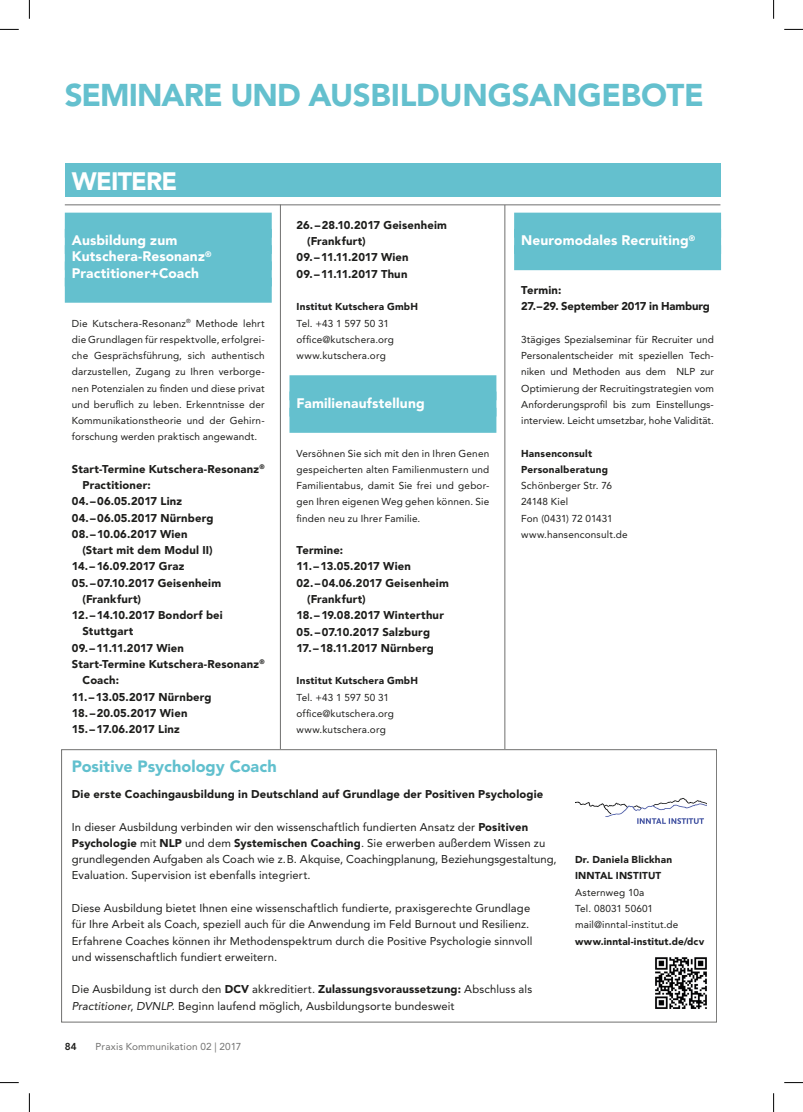
<style>
.page{position:relative;width:803px;height:1112px;background:#fff}
.page>*{position:absolute;margin:0;border:0;box-sizing:border-box;transform-origin:0 0}
.t1{font:900 31.25px "Avenir LT Std";letter-spacing:-.015em;color:#64c0ce}
.t2{font:900 25px "Avenir LT Std";letter-spacing:-.03em;color:#fff}
.t3{font:900 16.25px "Avenir LT Std";letter-spacing:.005em;color:#61c0ce}
.t4{font:900 13.75px/16.2px "Avenir LT Std";letter-spacing:.01em;color:#fff}
.t5{font:11.25px/16.2px "Avenir LT Std";letter-spacing:.01em;color:#1d1d1b}
.t6{font:900 11.25px "Avenir LT Std";letter-spacing:.015em;color:#1d1d1b}
.t7{font:900 11.25px/16.2px "Avenir LT Std";letter-spacing:-.015em;color:#1d1d1b}
.t8{font:10px/16.2px "Avenir LT Std";letter-spacing:.015em;color:#1d1d1b}
.t9{font:900 10px/16.2px "Avenir LT Std";letter-spacing:.02em;color:#1d1d1b}
.t10{font:10px "Avenir LT Std";letter-spacing:.015em;color:#70706f}
.t11{font:800 10px "Avenir LT Std";color:#1d1d1b}
.s1{font-weight:900}
.s2{font-family:"Avenir";font-style:italic}
</style>
<div class="page">
<div style="left:65px;top:164px;width:655px;height:33px;background:#64c0ce"></div>
<div style="left:65px;top:212px;width:207px;height:25px;background:#64c0ce"></div>
<div style="left:65px;top:229px;width:207px;height:25px;background:#64c0ce"></div>
<div style="left:65px;top:245px;width:207px;height:25px;background:#64c0ce"></div>
<div style="left:65px;top:261px;width:207px;height:25px;background:#64c0ce"></div>
<div style="left:65px;top:277px;width:207px;height:25px;background:#64c0ce"></div>
<div style="left:289px;top:375px;width:207px;height:25px;background:#64c0ce"></div>
<div style="left:289px;top:391px;width:207px;height:25px;background:#64c0ce"></div>
<div style="left:289px;top:407px;width:207px;height:25px;background:#64c0ce"></div>
<div style="left:514px;top:212px;width:207px;height:25px;background:#64c0ce"></div>
<div style="left:514px;top:229px;width:207px;height:25px;background:#64c0ce"></div>
<div style="left:514px;top:245px;width:207px;height:25px;background:#64c0ce"></div>
<hr style="left:280px;top:204px;width:1px;height:821px;background:#70706f">
<hr style="left:504px;top:205px;width:1px;height:820px;background:#70706f">
<hr style="left:65px;top:204px;width:655px;height:1px;background:#70706f">
<div style="left:61px;top:749px;width:663px;height:280px;background:#fff"></div>
<div style="left:61px;top:749px;width:656px;height:273px;border:1px solid #70706f"></div>
<img style="left:575px;top:798px;width:131px;height:26px">
<img style="left:655px;top:957px;width:52px;height:52px">
<svg style="left:0;top:29px;width:19px;height:1px"></svg>
<svg style="left:784px;top:29px;width:19px;height:1px"></svg>
<svg style="left:0;top:1082px;width:19px;height:1px"></svg>
<svg style="left:784px;top:1082px;width:19px;height:1px"></svg>
<svg style="left:29px;top:0;width:1px;height:19px"></svg>
<svg style="left:29px;top:1093px;width:1px;height:18px"></svg>
<svg style="left:773px;top:0;width:1px;height:19px"></svg>
<svg style="left:773px;top:1093px;width:1px;height:18px"></svg>
<h1 class="t1" style="left:65px;top:76px;width:640px">SEMINARE UND AUSBILDUNGSANGEBOTE</h1>
<h2 class="t2" style="left:72px;top:166px;width:107px">WEITERE</h2>
<h3 class="t4" style="left:72px;top:232px;width:141px">Ausbildung zum<br>Kutschera-Resonanz<sup>®<br></sup>Practitioner+Coach</h3>
<p class="t8" style="left:72px;top:315px;width:194px;text-align:justify">Die Kutschera-Resonanz<sup>®</sup> Methode lehrt die Grundlagen für respektvolle, erfolgrei&shy;che Gesprächsführung, sich authentisch darzustellen, Zugang zu Ihren verborge&shy;nen Potenzialen zu finden und diese privat und beruflich zu leben. Erkenntnisse der Kommunikationstheorie und der Gehirn&shy;forschung werden praktisch angewandt.</p>
<p class="t6" style="left:72px;top:462px;width:194px">Start-Termine Kutschera-Resonanz<sup>®</sup></p>
<p class="t6" style="left:83px;top:478px;width:70px">Practitioner:</p>
<p class="t6" style="left:72px;top:494px;width:112px">04.–06.05.2017 Linz</p>
<p class="t6" style="left:72px;top:511px;width:143px">04.–06.05.2017 Nürnberg</p>
<p class="t6" style="left:72px;top:527px;width:117px">08.–10.06.2017 Wien</p>
<p class="t6" style="left:83px;top:543px;width:132px">(Start mit dem Modul II)</p>
<p class="t6" style="left:72px;top:559px;width:114px">14.–16.09.2017 Graz</p>
<p class="t6" style="left:72px;top:576px;width:151px">05.–07.10.2017 Geisenheim</p>
<p class="t6" style="left:83px;top:592px;width:60px">(Frankfurt)</p>
<p class="t6" style="left:72px;top:608px;width:152px">12. –14.10.2017 Bondorf bei</p>
<p class="t6" style="left:83px;top:624px;width:52px">Stuttgart</p>
<p class="t6" style="left:72px;top:641px;width:114px">09.–11.11.2017 Wien</p>
<p class="t6" style="left:72px;top:657px;width:194px">Start-Termine Kutschera-Resonanz<sup>®</sup></p>
<p class="t6" style="left:83px;top:673px;width:38px">Coach:</p>
<p class="t6" style="left:72px;top:689px;width:141px">11.–13.05.2017 Nürnberg</p>
<p class="t6" style="left:72px;top:706px;width:117px">18.–20.05.2017 Wien</p>
<p class="t6" style="left:72px;top:722px;width:109px">15.–17.06.2017 Linz</p>
<p class="t6" style="left:297px;top:218px;width:152px">26. –28.10.2017 Geisenheim</p>
<p class="t6" style="left:307px;top:234px;width:60px">(Frankfurt)</p>
<p class="t6" style="left:297px;top:251px;width:114px">09.–11.11.2017 Wien</p>
<p class="t6" style="left:297px;top:267px;width:112px">09.–11.11.2017 Thun</p>
<p class="t9" style="left:297px;top:298px;width:123px">Institut Kutschera GmbH</p>
<p class="t8" style="left:297px;top:315px;width:99px">Tel. +43 1 597 50 31 office@kutschera.org www.kutschera.org</p>
<h3 class="t4" style="left:297px;top:395px;width:130px">Familienaufstellung</h3>
<p class="t8" style="left:297px;top:445px;width:194px;text-align:justify">Versöhnen Sie sich mit den in Ihren Genen gespeicherten alten Familienmustern und Familientabus, damit Sie frei und gebor&shy;gen Ihren eigenen Weg gehen können. Sie finden neu zu Ihrer Familie.</p>
<p class="t6" style="left:297px;top:543px;width:48px">Termine:</p>
<p class="t6" style="left:297px;top:559px;width:116px">11. –13.05.2017 Wien</p>
<p class="t6" style="left:297px;top:576px;width:154px">02.–04.06.2017 Geisenheim</p>
<p class="t6" style="left:307px;top:592px;width:60px">(Frankfurt)</p>
<p class="t6" style="left:297px;top:608px;width:149px">18. –19.08.2017 Winterthur</p>
<p class="t6" style="left:297px;top:624px;width:135px">05. –07.10.2017 Salzburg</p>
<p class="t6" style="left:297px;top:641px;width:139px">17. –18.11.2017 Nürnberg</p>
<p class="t9" style="left:297px;top:672px;width:123px">Institut Kutschera GmbH</p>
<p class="t8" style="left:297px;top:689px;width:99px">Tel. +43 1 597 50 31 office@kutschera.org www.kutschera.org</p>
<h3 class="t4" style="left:521px;top:232px;width:176px">Neuromodales Recruiting<sup>®</sup></h3>
<p class="t7" style="left:521px;top:282px;width:190px">Termin:<br>27.–29. September 2017 in Hamburg</p>
<p class="t8" style="left:521px;top:331px;width:194px;text-align:justify">3tägiges Spezialseminar für Recruiter und Personalentscheider mit speziellen Tech&shy;niken und Methoden aus dem NLP zur Optimierung der Recruitingstrategien vom Anforderungsprofil bis zum Einstellungs&shy;interview. Leicht umsetzbar, hohe Validität.</p>
<p class="t9" style="left:521px;top:445px;width:88px">Hansenconsult<br>Personalberatung</p>
<p class="t8" style="left:521px;top:477px;width:108px">Schönberger Str. 76<br>24148 Kiel<br>Fon (0431) 72 01431 www.hansenconsult.de</p>
<h3 class="t3" style="left:72px;top:756px;width:206px">Positive Psychology Coach</h3>
<p class="t6" style="left:72px;top:787px;width:473px">Die erste Coachingausbildung in Deutschland auf Grundlage der Positiven Psychologie</p>
<p class="t5" style="left:72px;top:818px;width:486px">In dieser Ausbildung verbinden wir den wissenschaftlich fundierten Ansatz der <span class="s1">Positiven Psychologie</span> mit <span class="s1">NLP</span> und dem <span class="s1">Systemischen Coaching</span>. Sie erwerben außerdem Wissen zu grundlegenden Aufgaben als Coach wie z.B. Akquise, Coachingplanung, Beziehungsgestaltung, Evaluation. Supervision ist ebenfalls integriert.</p>
<p class="t5" style="left:72px;top:899px;width:462px">Diese Ausbildung bietet Ihnen eine wissenschaftlich fundierte, praxisgerechte Grundlage für Ihre Arbeit als Coach, speziell auch für die Anwendung im Feld Burnout und Resilienz.<br>Erfahrene Coaches können ihr Methodenspektrum durch die Positive Psychologie sinnvoll und wissenschaftlich fundiert erweitern.</p>
<p class="t5" style="left:72px;top:981px;width:462px">Die Ausbildung ist durch den <span class="s1">DCV</span> akkreditiert. <span class="s1">Zulassungsvoraussetzung:</span> Abschluss als<br><span class="s2">Practitioner</span>, <span class="s2">DVNLP</span>. Beginn laufend möglich, Ausbildungsorte bundesweit</p>
<p class="t11" style="left:65px;top:1039px;width:13px">84</p>
<p class="t10" style="left:96px;top:1040px;width:147px">Praxis Kommunikation 02 | 2017</p>
<p class="t9" style="left:575px;top:851px;width:99px">Dr. Daniela Blickhan<br>INNTAL INSTITUT</p>
<p class="t8" style="left:575px;top:884px;width:105px">Asternweg 10a<br>Tel. 08031 50601 mail@inntal-institut.de</p>
<p class="t9" style="left:575px;top:932px;width:131px">www.inntal-institut.de/dcv</p>
</div>
